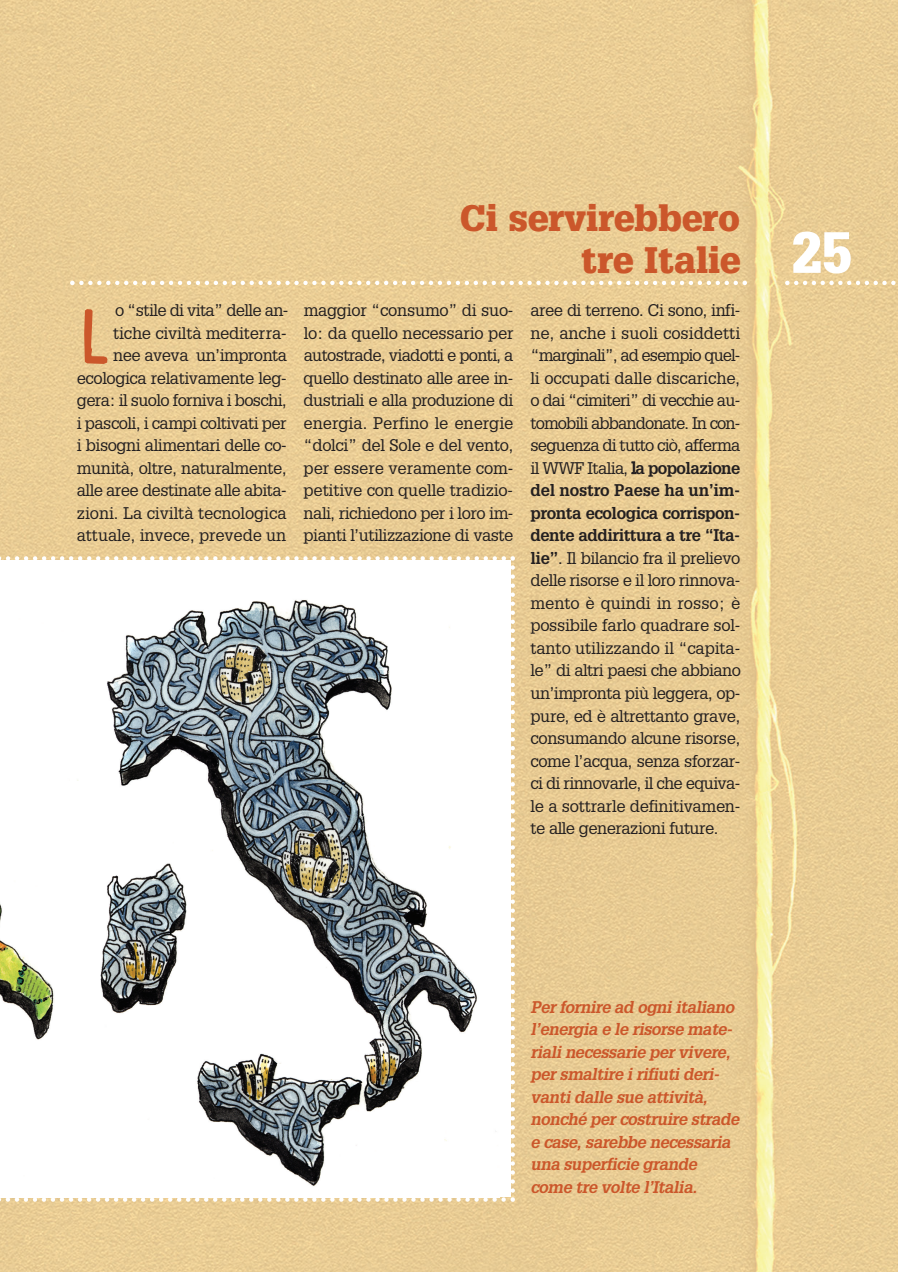
<style>
.page{position:relative;width:898px;height:1272px;background:#fff}
.page>*{position:absolute;margin:0;border:0;box-sizing:border-box;transform-origin:0 0}
.t1{font:70.5px "Confidential";color:#cb572b}
.t2{font:900 56.7px "Glypha 75";color:#fff;scale:.95 1}
.t3{font:900 36px/42px "Glypha 75";color:#cb572b;text-align:right}
.t4{font:16.5px/22.5px "Glypha 55 Roman";letter-spacing:-.03em;color:#231f20;text-align:justify}
.t5{font:italic 700 16.5px/22.5px "Glypha";letter-spacing:-.03em;color:#cb572b}
.t6{font:700 16.5px/22.5px "Glypha 65";letter-spacing:-.025em;color:#231f20;text-align:justify}
.s1{font-family:"Glypha 65";font-weight:700}
</style>
<div class="page">
<img style="left:0;top:0;width:897px;height:1271px">
<svg style="left:631px;top:461px;width:5px;height:13px"></svg>
<svg style="left:70px;top:281px;width:676px;height:4px"></svg>
<svg style="left:784px;top:281px;width:113px;height:4px"></svg>
<svg style="left:0;top:556px;width:514px;height:645px"></svg>
<h3 class="t3" style="left:459px;top:197px;width:282px">Ci servirebbero tre Italie</h3>
<p class="t4" style="left:77px;top:299px;width:213px;text-align:right">o “stile di vita” delle an&shy;tiche civiltà mediterra-<br>nee aveva un’impronta ecologica relativamente leg&shy;gera: il suolo forniva i boschi, i pascoli, i campi coltivati per i bisogni alimentari delle co&shy;munità, oltre, naturalmente, alle aree destinate alle abita&shy;zioni. La civiltà tecnologica attuale, invece, prevede un</p>
<p class="t4" style="left:303px;top:299px;width:211px">maggior “consumo” di suo&shy;lo: da quello necessario per autostrade, viadotti e ponti, a quello destinato alle aree in&shy;dustriali e alla produzione di energia. Perfino le energie “dolci” del Sole e del vento, per essere veramente com&shy;petitive con quelle tradizio&shy;nali, richiedono per i loro im&shy;pianti l’utilizzazione di vaste</p>
<p class="t4" style="left:530px;top:299px;width:211px">aree di terreno. Ci sono, infi&shy;ne, anche i suoli cosiddetti “marginali”, ad esempio quel&shy;li occupati dalle discariche, o dai “cimiteri” di vecchie au&shy;tomobili abbandonate. In con&shy;seguenza di tutto ciò, afferma il WWF Italia, l<span class="s1">a popolazione</span></p>
<h1 class="t1" style="left:77px;top:305px;width:35px">L</h1>
<p class="t6" style="left:530px;top:479px;width:211px">del nostro Paese ha un’im&shy;pronta ecologica corrispon&shy;dente addirittura a tre “Ita-</p>
<p class="t4" style="left:530px;top:546px;width:212px"><span class="s1">lie”</span>. Il bilancio fra il prelievo delle risorse e il loro rinnova&shy;mento è quindi in rosso; è possibile farlo quadrare sol&shy;tanto utilizzando il “capita&shy;le” di altri paesi che abbiano un’impronta più leggera, op&shy;pure, ed è altrettanto grave, consumando alcune risorse, come l’acqua, senza sforzar&shy;ci di rinnovarle, il che equiva&shy;le a sottrarle definitivamen&shy;te alle generazioni future.</p>
<h2 class="t2" style="left:791px;top:218px;width:65px">25</h2>
<p class="t5" style="left:530px;top:995px;width:210px">Per fornire ad ogni italiano l’energia e le risorse mate&shy;riali necessarie per vivere, per smaltire i rifiuti deri&shy;vanti dalle sue attività, nonché per costruire strade e case, sarebbe necessaria una superficie grande come tre volte l’Italia.</p>
</div>
